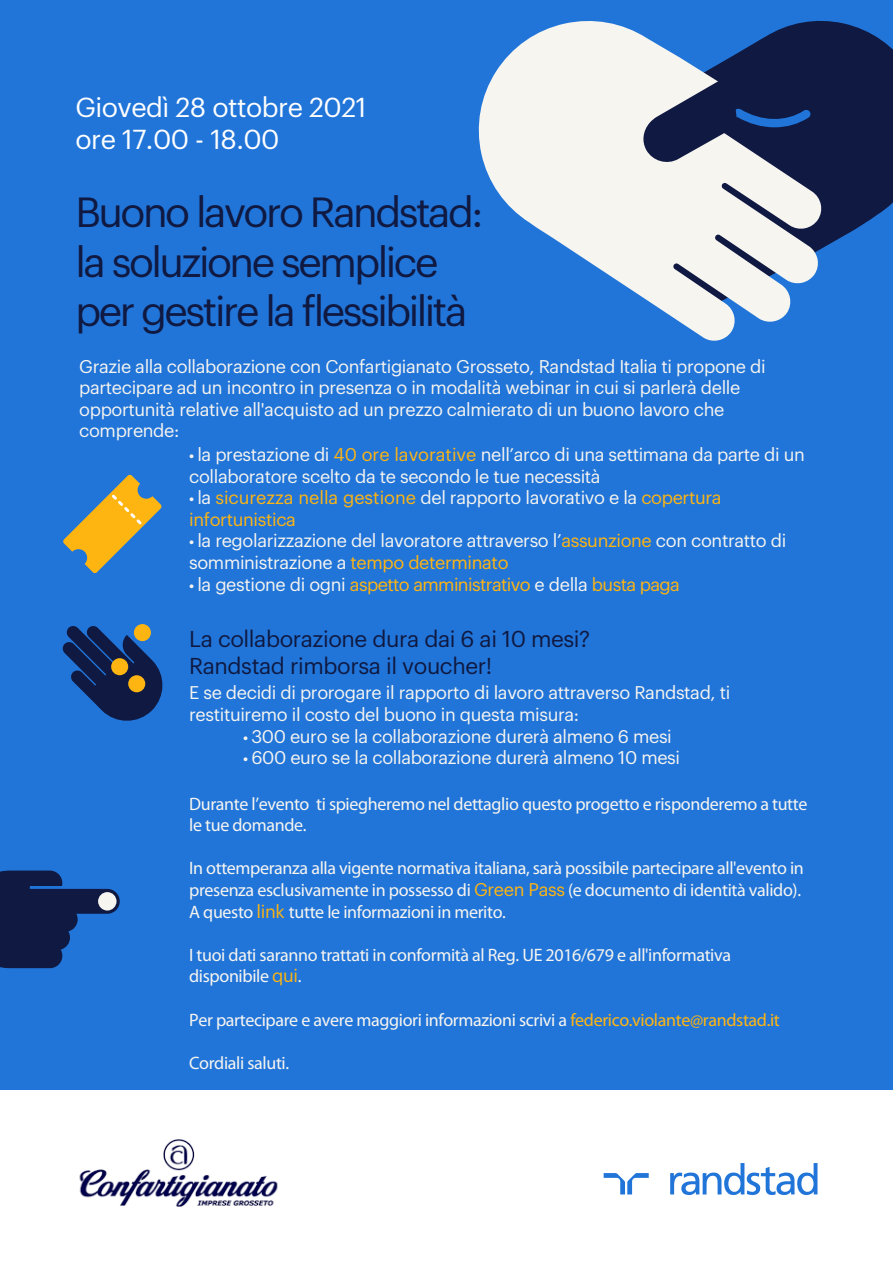
<style>
.page{position:relative;width:893px;height:1263px;background:#fff}
.page>*{position:absolute;margin:0;border:0;box-sizing:border-box;transform-origin:0 0}
.t1{font:41.25px/49.5px "Graphik LCG";letter-spacing:-.06em;color:#0f1941}
.t2{font:26.85px/32.2px "Graphik LCG";letter-spacing:-.02em;color:#fff}
.t3{font:22.5px/27px "Graphik LCG";letter-spacing:-.02em;color:#0f1941}
.t4{font:18px/21.6px "Graphik LCG";letter-spacing:-.02em;color:#f7f5f0}
.t5{font:18px/21.6px "Myriad Pro";letter-spacing:-.02em;color:#f7f5f0}
.t6{font:18px/21.6px "Graphik LCG";letter-spacing:-.02em;color:#ffb511}
.s1{font-family:"Myriad Pro"}
.s2{color:#ffb511}
.s3{font-family:"Myriad Pro";color:#f7f5f0}
.s4{color:#f7f5f0}
.s5{font-family:"Graphik LCG";color:#ffb511}
</style>
<div class="page">
<img style="left:70px;top:1089px;width:217px;height:118px">
<div style="left:0;top:0;width:893px;height:1089px;background:#2175d9"></div>
<svg style="left:604px;top:1173px;width:45px;height:21px"></svg>
<svg style="left:670px;top:1163px;width:147px;height:32px"></svg>
<svg style="left:822px;top:21px;width:71px;height:228px;background:#112555"></svg>
<svg style="left:478px;top:20px;width:344px;height:321px;fill:#f7f5f0"></svg>
<svg style="left:641px;top:74px;width:97px;height:91px;background:#74798d"></svg>
<svg style="left:63px;top:474px;width:99px;height:99px"></svg>
<svg style="left:62px;top:625px;width:101px;height:96px"></svg>
<div style="left:128px;top:675px;width:17px;height:17px;background:#ffb511;border-radius:50%"></div>
<div style="left:111px;top:658px;width:17px;height:17px;background:#ffb511;border-radius:50%"></div>
<div style="left:134px;top:624px;width:17px;height:17px;background:#ffb511;border-radius:50%"></div>
<svg style="left:0;top:870px;width:120px;height:98px"></svg>
<div style="left:98px;top:892px;width:19px;height:18px;background:#f7f5f0;border-radius:50%"></div>
<h2 class="t2" style="left:75px;top:89px;width:293px">Giovedì 28 ottobre 2021 ore 17.00 - 18.00</h2>
<h1 class="t1" style="left:75px;top:184px;width:409px">Buono lavoro Randstad: la soluzione semplice per gestire la flessibilità</h1>
<p class="t4" style="left:79px;top:354px;width:688px">Grazie alla collaborazione con Confartigianato Grosseto, Randstad Italia ti propone di partecipare ad un incontro in presenza o in modalità webinar in cui si parlerà delle opportunità relative all'acquisto ad un prezzo calmierato di un buono lavoro che comprende:</p>
<p class="t4" style="left:189px;top:442px;width:617px"><span class="s1">•</span> la prestazione di <span class="s2">40 ore lavorative</span> nell’arco di una settimana da parte di un collaboratore scelto da te secondo le tue necessità</p>
<p class="t6" style="left:189px;top:485px;width:534px"><span class="s3">•</span> <span class="s4">la</span> sicurezza nella gestione <span class="s4">del rapporto lavorativo e la</span> copertura infortunistica</p>
<p class="t4" style="left:189px;top:529px;width:599px"><span class="s1">•</span> la regolarizzazione del lavoratore attraverso l’<span class="s2">assunzione</span> con contratto di somministrazione a <span class="s2">tempo determinato</span></p>
<p class="t6" style="left:189px;top:572px;width:492px"><span class="s3">•</span> <span class="s4">la gestione di ogni</span> aspetto amministrativo <span class="s4">e della</span> busta paga</p>
<p class="t3" style="left:189px;top:623px;width:403px">La collaborazione dura dai 6 ai 10 mesi?<br>Randstad rimborsa il voucher!</p>
<p class="t4" style="left:189px;top:680px;width:543px">E se decidi di prorogare il rapporto di lavoro attraverso Randstad, ti restituiremo il costo del buono in questa misura:</p>
<p class="t4" style="left:243px;top:724px;width:430px"><span class="s1">•</span> 300 euro se la collaborazione durerà almeno 6 mesi</p>
<p class="t4" style="left:243px;top:745px;width:438px"><span class="s1">•</span> 600 euro se la collaborazione durerà almeno 10 mesi</p>
<p class="t5" style="left:189px;top:792px;width:620px">Durante l’evento ti spiegheremo nel dettaglio questo progetto e risponderemo a tutte le tue domande.</p>
<p class="t5" style="left:189px;top:857px;width:616px">In ottemperanza alla vigente normativa italiana, sarà possibile partecipare all'evento in presenza esclusivamente in possesso di <span class="s5">Green Pass</span> (e documento di identità valido).<br>A questo <span class="s5">link</span> tutte le informazioni in merito.</p>
<p class="t5" style="left:189px;top:944px;width:543px">I tuoi dati saranno trattati in conformità al Reg. UE 2016/679 e all'informativa disponibile <span class="s5">qui</span>.</p>
<p class="t5" style="left:189px;top:1008px;width:592px">Per partecipare e avere maggiori informazioni scrivi a <span class="s2">federico.violante@randstad.it</span></p>
<p class="t5" style="left:189px;top:1052px;width:101px">Cordiali saluti.</p>
</div>
